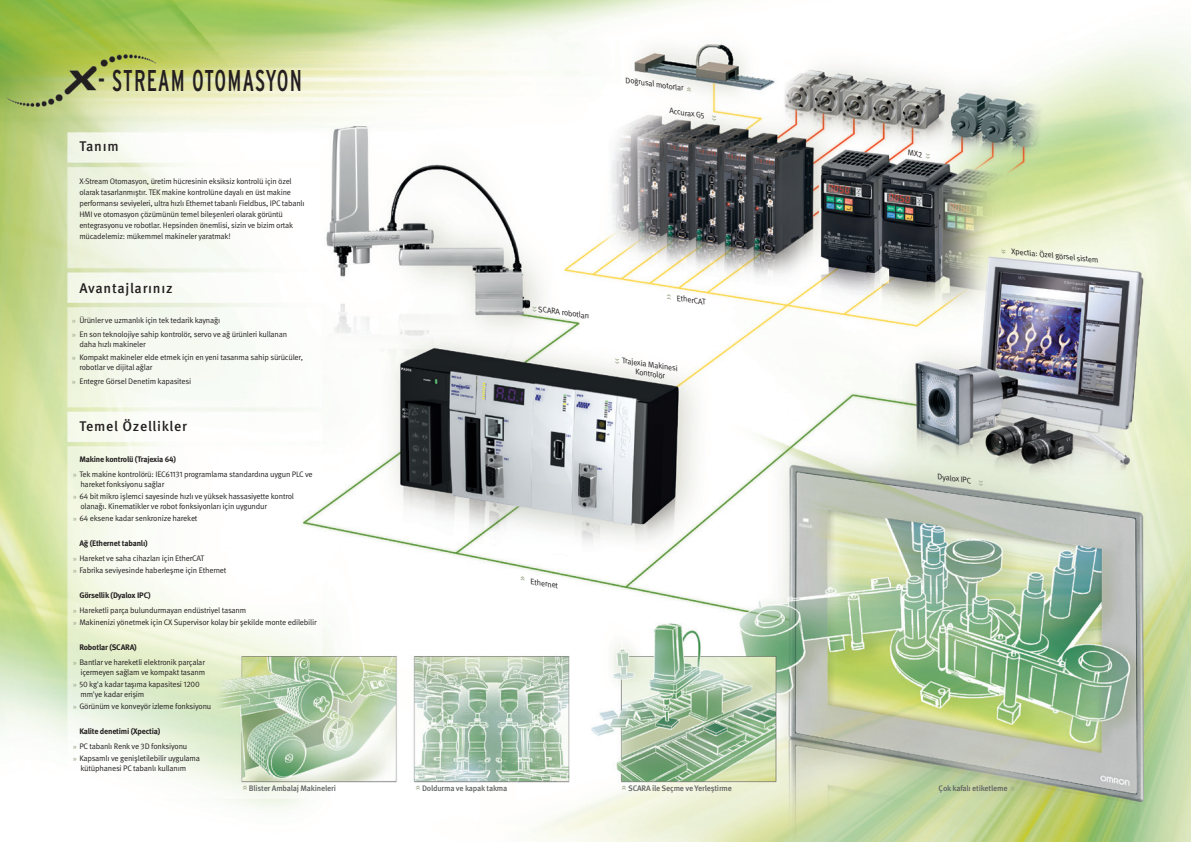
<style>
.page{position:relative;width:1191px;height:842px;background:#fff}
.page>*{position:absolute;margin:0;border:0;box-sizing:border-box;transform-origin:0 0}
.t1{font:condensed 30px "Interstate";letter-spacing:.02em;color:#231f20;scale:.77 1}
.t2{font:500 14px "Meta Pro";letter-spacing:.05em;color:#231f20}
.t3{font:8px/11px "Meta Pro";letter-spacing:-.025em;color:#231f20}
.t4{font:italic 8px/9.3px "Meta Pro";color:#231f20;text-align:center}
.t5{font:500 8px "Meta Pro";letter-spacing:-.025em;color:#5d5f60}
.t6{font:500 7px "Meta Pro";color:#9faa8d}
.s1{font-weight:500;font-size:7px;color:#9faa8d}
.s2{font-weight:700}
</style>
<div class="page">
<img style="left:0;top:0;width:1191px;height:842px">
<svg style="left:908px;top:150px;width:14px;height:7px"></svg>
<h1 class="t1" style="left:98px;top:64px;width:248px">- STREA M OTOM ASYON</h1>
<h2 class="t2" style="left:79px;top:137px;width:41px">Tanım</h2>
<p class="t3" style="left:79px;top:176px;width:227px">X-Stream Otomasyon, üretim hücresinin eksiksiz kontrolü için özel olarak tasarlanmıştır. TEK makine kontrolüne dayalı en üst makine performansı seviyeleri, ultra hızlı Ethernet tabanlı Fieldbus, IPC tabanlı HMI ve otomasyon çözümünün temel bileşenleri olarak görüntü entegrasyonu ve robotlar. Hepsinden önemlisi, sizin ve bizim ortak mücadelemiz: mükemmel makineler yaratmak!</p>
<h2 class="t2" style="left:79px;top:279px;width:95px">Avantajlarınız</h2>
<p class="t3" style="left:72px;top:314px;width:216px;line-height:13.8px"><span class="s1">»</span> Ürünler ve uzmanlık için tek tedarik kaynağı<br><span class="s1">»</span> En son teknolojiye sahip kontrolör, servo ve ağ ürünleri kullanan</p>
<p class="t3" style="left:72px;top:337px;width:232px;line-height:13.8px;text-indent:7px">daha hızlı makineler<br><span class="s1">»</span> Kompakt makineler elde etmek için en yeni tasarıma sahip sürücüler,</p>
<p class="t3" style="left:72px;top:360px;width:120px;line-height:13.8px;text-indent:7px">robotlar ve dijital ağlar<br><span class="s1">»</span> Entegre Görsel Denetim kapasitesi</p>
<h2 class="t2" style="left:79px;top:418px;width:109px">Temel Özellikler</h2>
<p class="t3" style="left:73px;top:452px;width:241px;line-height:15.2px;text-indent:6px"><span class="s2">Makine kontrolü (Trajexia 64)<br></span><span class="s1">»</span> Tek makine kontrolörü: IEC61131 programlama standardına uygun PLC ve</p>
<p class="t3" style="left:73px;top:478px;width:222px;line-height:12.3px;text-indent:7px">hareket fonksiyonu sağlar<br><span class="s1">»</span> 64 bit mikro işlemci sayesinde hızlı ve yüksek hassasiyette kontrol</p>
<p class="t3" style="left:73px;top:500px;width:195px;line-height:12.3px;text-indent:7px">olanağı. Kinematikler ve robot fonksiyonları için uygundur <span class="s1">»</span> 64 eksene kadar senkronize hareket</p>
<p class="t3" style="left:73px;top:535px;width:132px;line-height:15.2px;text-indent:6px"><span class="s2">Ağ (Ethernet tabanlı)<br></span><span class="s1">»</span> Hareket ve saha cihazları için EtherCAT</p>
<p class="t3" style="left:73px;top:565px;width:155px"><span class="s1">»</span> Fabrika seviyesinde haberleşme için Ethernet</p>
<p class="t3" style="left:73px;top:588px;width:175px;line-height:15.2px;text-indent:6px"><span class="s2">Görsellik (Dyalox IPC)<br></span><span class="s1">»</span> Hareketli parça bulundurmayan endüstriyel tasarım</p>
<p class="t3" style="left:73px;top:617px;width:245px"><span class="s1">»</span> Makinenizi yönetmek için CX Supervisor kolay bir şekilde monte edilebilir</p>
<p class="t3" style="left:73px;top:640px;width:133px;line-height:15.2px;text-indent:6px"><span class="s2">Robotlar (SCARA)<br></span><span class="s1">»</span> Bantlar ve hareketli elektronik parçalar</p>
<p class="t3" style="left:73px;top:666px;width:133px;line-height:12.3px;text-indent:7px">içermeyen sağlam ve kompakt tasarım <span class="s1">»</span> 50 kg'a kadar taşıma kapasitesi 1200</p>
<p class="t3" style="left:73px;top:688px;width:140px;line-height:12.3px;text-indent:7px">mm'ye kadar erişim<br><span class="s1">»</span> Görünüm ve konveyör izleme fonksiyonu</p>
<p class="t3" style="left:73px;top:723px;width:116px;line-height:15.2px;text-indent:6px"><span class="s2">Kalite denetimi (Xpectia)<br></span><span class="s1">»</span> PC tabanlı Renk ve 3D fonksiyonu</p>
<p class="t3" style="left:80px;top:754px;width:121px;line-height:9.5px;text-indent:-7px"><span class="s1">»</span> Kapsamlı ve genişletilebilir uygulama kütüphanesi PC tabanlı kullanım</p>
<p class="t4" style="left:626px;top:75px;width:60px;rotate:8deg">Doğrusal motorlar</p>
<p class="t6" style="left:684px;top:92px;width:8px;rotate:-90deg">&gt;&gt;</p>
<p class="t4" style="left:670px;top:106px;width:38px;rotate:8deg">Accurax G5</p>
<p class="t6" style="left:719px;top:115px;width:8px;rotate:90deg">&gt;&gt;</p>
<p class="t4" style="left:539px;top:304px;width:53px;rotate:8deg">SCARA robotları</p>
<p class="t6" style="left:539px;top:306px;width:8px;rotate:90deg">&gt;&gt;</p>
<p class="t6" style="left:664px;top:300px;width:8px;rotate:-90deg">&gt;&gt;</p>
<p class="t4" style="left:678px;top:293px;width:31px;rotate:8deg">EtherCAT</p>
<p class="t4" style="left:623px;top:356px;width:58px;rotate:8deg">Trajexia Makinesi<br>Kontrolör</p>
<p class="t6" style="left:622px;top:358px;width:8px;rotate:90deg">&gt;&gt;</p>
<p class="t6" style="left:518px;top:581px;width:8px;rotate:-90deg">&gt;&gt;</p>
<p class="t4" style="left:531px;top:577px;width:29px;rotate:8deg">Ethernet</p>
<p class="t6" style="left:932px;top:153px;width:8px;rotate:90deg">&gt;&gt;</p>
<p class="t4" style="left:1012px;top:246px;width:89px;rotate:6deg">Xpectia: Özel görsel sistem</p>
<p class="t6" style="left:1008px;top:249px;width:8px;rotate:90deg">&gt;&gt;</p>
<p class="t4" style="left:938px;top:472px;width:35px;rotate:8deg">Dyalox IPC</p>
<p class="t6" style="left:985px;top:480px;width:8px;rotate:90deg">&gt;&gt;</p>
<p class="t6" style="left:240px;top:790px;width:7px;rotate:-90deg">&gt;&gt;</p>
<p class="t5" style="left:249px;top:783px;width:89px">Blister Ambalaj Makineleri</p>
<p class="t6" style="left:413px;top:790px;width:7px;rotate:-90deg">&gt;&gt;</p>
<p class="t5" style="left:422px;top:783px;width:87px">Doldurma ve kapak takma</p>
<p class="t6" style="left:619px;top:790px;width:7px;rotate:-90deg">&gt;&gt;</p>
<p class="t5" style="left:628px;top:783px;width:105px">SCARA ile Seçme ve Yerleştirme</p>
<p class="t5" style="left:938px;top:783px;width:71px">Çok kafalı etiketleme</p>
<p class="t6" style="left:1008px;top:791px;width:7px;rotate:-90deg">&gt;&gt;</p>
</div>
